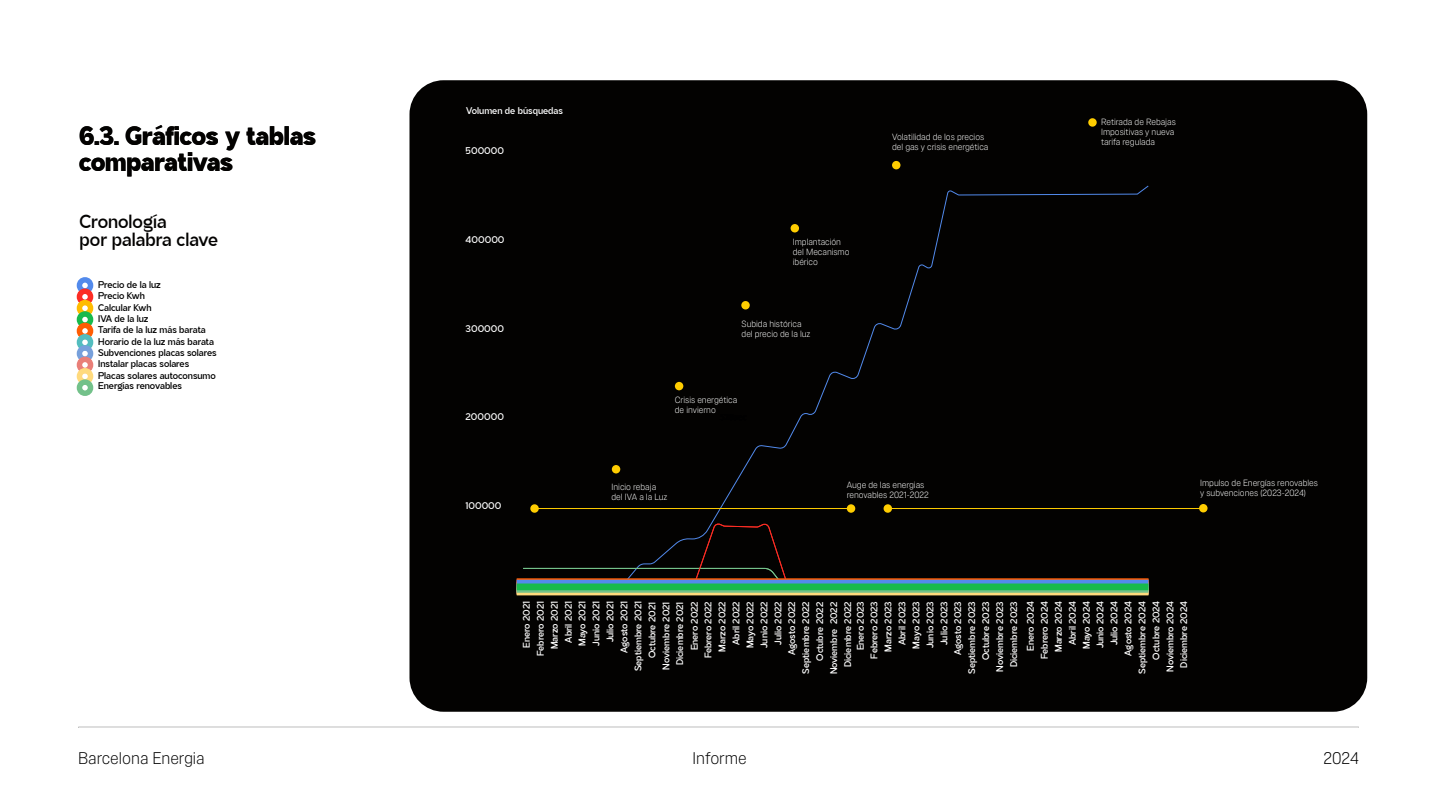
<style>
.page{position:relative;width:1440px;height:810px;background:#fff}
.page>*{position:absolute;margin:0;border:0;box-sizing:border-box;transform-origin:0 0}
.t1{font:800 26.7px/25.5px "Stagnan";color:#030201}
.t2{font:500 18.98px/18.1px "Stagnan";color:#030201}
.t3{font:300 16.42px "One Dot";color:#000}
.t4{font:500 9.75px/11.2px "Stagnan";color:#000}
.t5{font:500 9.75px "Stagnan";color:#fff}
.t6{font:500 9.68px/14px "Stagnan";color:#fff;text-align:right}
.t7{font:300 8.77px/10px "One Dot";color:#fff}
</style>
<div class="page">
<div style="left:77px;top:277px;width:16px;height:17px;border:5px solid #528aec;border-radius:50%"></div>
<div style="left:77px;top:289px;width:16px;height:16px;border:5px solid #fc2d24;border-radius:50%"></div>
<div style="left:77px;top:300px;width:16px;height:16px;border:5px solid #ffbc00;border-radius:50%"></div>
<div style="left:77px;top:311px;width:16px;height:17px;border:5px solid #17ba4d;border-radius:50%"></div>
<div style="left:77px;top:323px;width:16px;height:16px;border:5px solid #ff5d03;border-radius:50%"></div>
<div style="left:77px;top:334px;width:16px;height:17px;border:5px solid #53bdbf;border-radius:50%"></div>
<div style="left:77px;top:345px;width:16px;height:17px;border:5px solid #77a0db;border-radius:50%"></div>
<div style="left:77px;top:357px;width:16px;height:16px;border:5px solid #e97f78;border-radius:50%"></div>
<div style="left:77px;top:368px;width:16px;height:17px;border:5px solid #ffda7d;border-radius:50%"></div>
<div style="left:77px;top:379px;width:16px;height:17px;border:5px solid #73c18a;border-radius:50%"></div>
<div style="left:410px;top:80px;width:957px;height:632px;background:#030201;border-radius:34px"></div>
<svg style="left:611px;top:185px;width:538px;height:337px"></svg>
<svg style="left:522px;top:522px;width:627px;height:68px"></svg>
<div style="left:517px;top:579px;width:631px;height:6px;background:#d96636"></div>
<div style="left:517px;top:588px;width:631px;height:7px;background:#ffda7d"></div>
<svg style="left:517px;top:590px;width:631px;height:3px;background:#76c283"></svg>
<svg style="left:517px;top:580px;width:631px;height:4px;background:#4a8fd8"></svg>
<div style="left:517px;top:584px;width:631px;height:6px;background:#17ba4d"></div>
<div style="left:612px;top:465px;width:8px;height:8px;background:#ffcd00;border-radius:50%"></div>
<div style="left:675px;top:382px;width:8px;height:8px;background:#ffcd00;border-radius:50%"></div>
<div style="left:741px;top:301px;width:9px;height:8px;background:#ffcd00;border-radius:50%"></div>
<div style="left:791px;top:224px;width:8px;height:8px;background:#ffcd00;border-radius:50%"></div>
<div style="left:1088px;top:118px;width:9px;height:9px;background:#ffcd00;border-radius:50%"></div>
<div style="left:1199px;top:504px;width:9px;height:8px;background:#ffcd00;border-radius:50%"></div>
<div style="left:847px;top:504px;width:8px;height:9px;background:#ffcd00;border-radius:50%"></div>
<div style="left:892px;top:161px;width:8px;height:8px;background:#ffcd00;border-radius:50%"></div>
<div style="left:530px;top:504px;width:9px;height:9px;background:#ffcd00;border-radius:50%"></div>
<hr style="left:535px;top:508px;width:316px;height:1px;background:#ffcd00">
<div style="left:884px;top:504px;width:8px;height:9px;background:#ffcd00;border-radius:50%"></div>
<hr style="left:888px;top:508px;width:316px;height:1px;background:#ffcd00">
<h1 class="t1" style="left:79px;top:123px;width:238px">6.3. Gráficos y tablas comparativas</h1>
<h2 class="t2" style="left:80px;top:212px;width:140px">Cronología<br>por palabra clave</h2>
<p class="t4" style="left:98px;top:279px;width:120px">Precio de la luz<br>Precio Kwh<br>Calcular Kwh<br>IVA de la luz<br>Tarifa de la luz más barata<br>Horario de la luz más barata<br>Subvenciones placas solares<br>Instalar placas solares<br>Placas solares autoconsumo<br>Energías renovables</p>
<h3 class="t3" style="left:78px;top:749px;width:128px">Barcelona Energia</h3>
<p class="t5" style="left:466px;top:105px;width:98px">Volumen de búsquedas</p>
<p class="t5" style="left:466px;top:145px;width:40px">500000</p>
<p class="t5" style="left:466px;top:234px;width:40px">400000</p>
<p class="t5" style="left:466px;top:322px;width:40px">300000</p>
<p class="t5" style="left:466px;top:411px;width:40px">200000</p>
<p class="t5" style="left:466px;top:500px;width:37px">100000</p>
<p class="t7" style="left:892px;top:132px;width:98px">Volatilidad de los precios del gas y crisis energética</p>
<p class="t7" style="left:1101px;top:117px;width:76px">Retirada de Rebajas<br>Impositivas y nueva tarifa regulada</p>
<p class="t7" style="left:793px;top:237px;width:58px">Implantación del Mecanismo ibérico</p>
<p class="t7" style="left:742px;top:319px;width:70px">Subida histórica del precio de la luz</p>
<p class="t7" style="left:675px;top:395px;width:64px">Crisis energética de invierno</p>
<p class="t7" style="left:612px;top:482px;width:58px">Inicio rebaja del IVA a la Luz</p>
<p class="t7" style="left:847px;top:480px;width:84px">Auge de las energias renovables 2021-2022</p>
<p class="t7" style="left:1200px;top:478px;width:119px">Impulso de Energías renovables y subvenciones (2023-2024)</p>
<p class="t6" style="left:519px;top:674px;width:74px;rotate:-90deg">Enero 2021<br>Febrero 2021<br>Marzo 2021<br>Abril 2021<br>Mayo 2021<br>Junio 2021<br>Julio 2021<br>Agosto 2021<br>Septiembre 2021<br>Octubre 2021<br>Noviembre 2021<br>Diciembre 2021<br>Enero 2022<br>Febrero 2022<br>Marzo 2022<br>Abril 2022<br>Mayo 2022<br>Junio 2022<br>Julio 2022<br>Agosto 2022<br>Septiembre 2022</p>
<p class="t6" style="left:827px;top:674px;width:75px;rotate:-90deg">Noviembre 2022<br>Diciembre 2022</p>
<p class="t6" style="left:853px;top:674px;width:74px;rotate:-90deg">Enero 2023<br>Febrero 2023<br>Marzo 2023<br>Abril 2023<br>Mayo 2023<br>Junio 2023<br>Julio 2023<br>Agosto 2023<br>Septiembre 2023<br>Octubre 2023<br>Noviembre 2023<br>Diciembre 2023</p>
<p class="t6" style="left:1023px;top:674px;width:75px;rotate:-90deg">Enero 2024<br>Febrero 2024<br>Marzo 2024<br>Abril 2024<br>Mayo 2024<br>Junio 2024<br>Julio 2024<br>Agosto 2024<br>Septiembre 2024<br>Octubre 2024<br>Noviembro 2024<br>Diciembre 2024</p>
<p class="t6" style="left:813px;top:661px;width:60px;rotate:-90deg">Octubre 2022</p>
<h3 class="t3" style="left:693px;top:749px;width:56px">Informe</h3>
<h3 class="t3" style="left:1323px;top:749px;width:37px">2024</h3>
</div>
